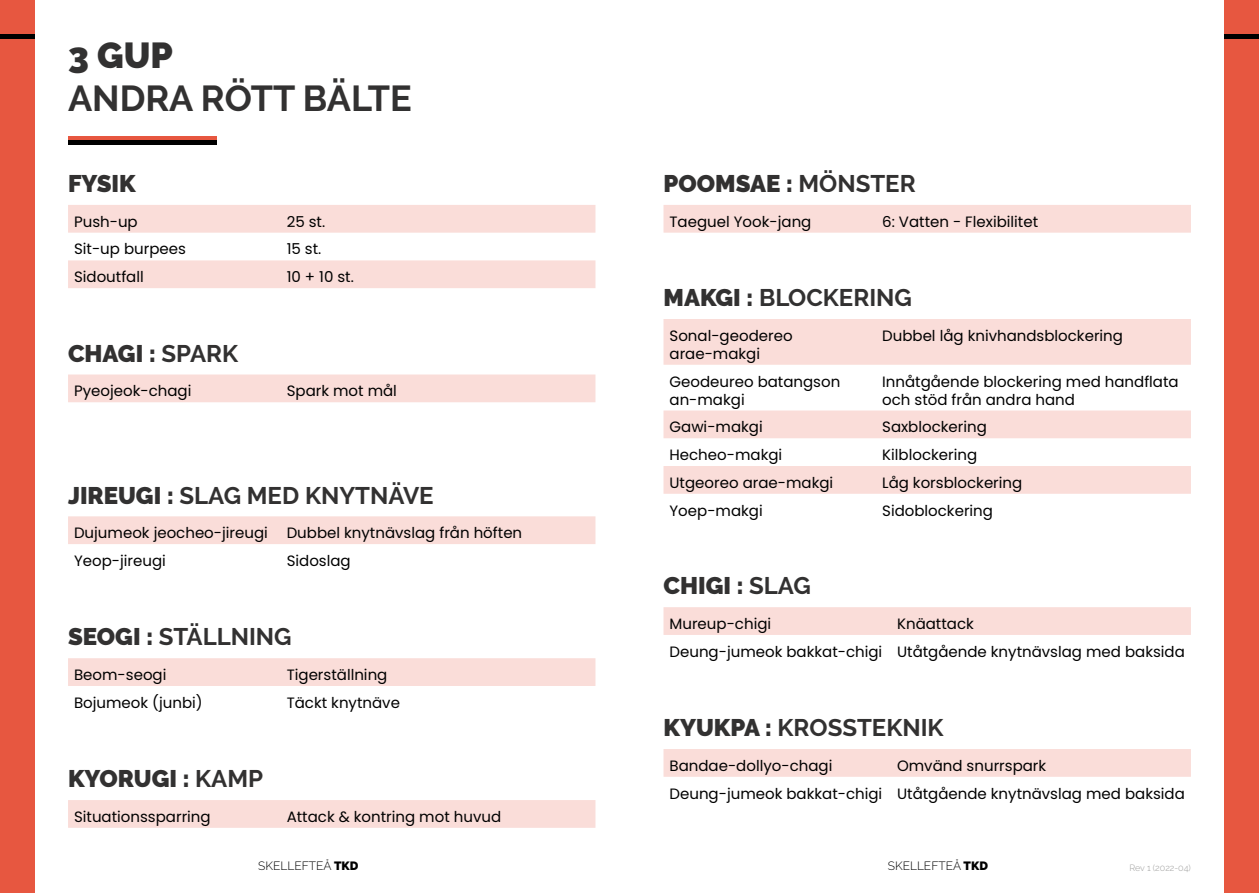
<style>
.page{position:relative;width:1259px;height:893px;background:#fff}
.page>*{position:absolute;margin:0;border:0;box-sizing:border-box;transform-origin:0 0}
.t1{font:700 36px "Raleway";color:#323131}
.t2{font:900 36px "Raleway";color:#323131}
.t3{font:700 24px "Raleway";color:#323131}
.t4{font:900 24px "Raleway";color:#323131}
.t5{font:15px/18px "Poppins";color:#000}
.t6{font:300 12px "Raleway";color:#000}
.t7{font:300 9px "Raleway";color:#9d9d9c}
.s1{font-weight:700}
.s2{font-weight:900}
</style>
<div class="page">
<div style="left:0;top:0;width:34px;height:893px;background:#e75740"></div>
<hr style="left:68px;top:136px;width:149px;height:4px;background:#e75740">
<div style="left:68px;top:374px;width:527px;height:28px;background:#faddd9"></div>
<svg style="left:68px;top:205px;width:527px;height:83px"></svg>
<div style="left:663px;top:205px;width:528px;height:28px;background:#faddd9"></div>
<div style="left:663px;top:749px;width:528px;height:28px;background:#faddd9"></div>
<svg style="left:663px;top:319px;width:528px;height:175px;fill:#faddd9"></svg>
<div style="left:68px;top:140px;width:149px;height:5px;background:#000"></div>
<div style="left:1225px;top:0;width:34px;height:893px;background:#e75740"></div>
<div style="left:663px;top:607px;width:528px;height:28px;background:#faddd9"></div>
<div style="left:68px;top:516px;width:527px;height:28px;background:#faddd9"></div>
<div style="left:68px;top:658px;width:527px;height:28px;background:#faddd9"></div>
<hr style="left:0;top:34px;width:34px;height:4px;background:#000">
<hr style="left:1225px;top:34px;width:34px;height:4px;background:#000">
<div style="left:68px;top:800px;width:527px;height:28px;background:#faddd9"></div>
<h1 class="t2" style="left:68px;top:34px;width:106px">3 GUP</h1>
<h1 class="t1" style="left:68px;top:78px;width:345px">ANDRA RÖTT BÄLTE</h1>
<h2 class="t4" style="left:68px;top:170px;width:69px">FYSIK</h2>
<p class="t5" style="left:74px;top:212px;width:65px">Push-up</p>
<p class="t5" style="left:287px;top:212px;width:40px">25 st.</p>
<p class="t5" style="left:74px;top:240px;width:113px">Sit-up burpees</p>
<p class="t5" style="left:287px;top:240px;width:36px">15 st.</p>
<p class="t5" style="left:74px;top:268px;width:71px">Sidoutfall</p>
<p class="t5" style="left:287px;top:268px;width:69px">10 + 10 st.</p>
<h2 class="t4" style="left:68px;top:339px;width:172px">CHAGI : <span class="s1">SPARK</span></h2>
<p class="t5" style="left:74px;top:382px;width:119px">Pyeojeok-chagi</p>
<p class="t5" style="left:287px;top:382px;width:112px">Spark mot mål</p>
<h2 class="t3" style="left:68px;top:481px;width:367px"><span class="s2">JIREUGI :</span> SLAG MED KNYTNÄVE</h2>
<p class="t5" style="left:74px;top:524px;width:195px">Dujumeok jeocheo-jireugi</p>
<p class="t5" style="left:287px;top:524px;width:237px">Dubbel knytnävslag från höften</p>
<p class="t5" style="left:74px;top:552px;width:93px">Yeop-jireugi</p>
<p class="t5" style="left:287px;top:552px;width:66px">Sidoslag</p>
<h2 class="t3" style="left:68px;top:623px;width:225px"><span class="s2">SEOGI :</span> STÄLLNING</h2>
<p class="t5" style="left:74px;top:666px;width:94px">Beom-seogi</p>
<p class="t5" style="left:287px;top:666px;width:102px">Tigerställning</p>
<p class="t5" style="left:74px;top:693px;width:130px">Bojumeok (junbi)</p>
<p class="t5" style="left:287px;top:693px;width:115px">Täckt knytnäve</p>
<h2 class="t4" style="left:68px;top:765px;width:197px">KYORUGI : <span class="s1">KAMP</span></h2>
<p class="t5" style="left:74px;top:808px;width:138px">Situationssparring</p>
<p class="t5" style="left:287px;top:808px;width:216px">Attack &amp; kontring mot huvud</p>
<h2 class="t4" style="left:663px;top:170px;width:254px">POOMSAE : <span class="s1">MÖNSTER</span></h2>
<p class="t5" style="left:669px;top:212px;width:143px">Taeguel Yook-jang</p>
<p class="t5" style="left:882px;top:212px;width:157px">6: Vatten - Flexibilitet</p>
<h2 class="t3" style="left:663px;top:284px;width:250px"><span class="s2">MAKGI :</span> BLOCKERING</h2>
<p class="t5" style="left:669px;top:327px;width:125px">Sonal-geodereo arae-makgi</p>
<p class="t5" style="left:882px;top:327px;width:242px">Dubbel låg knivhandsblockering</p>
<p class="t5" style="left:669px;top:372px;width:172px">Geodeureo batangson an-makgi</p>
<p class="t5" style="left:882px;top:372px;width:298px">Innåtgående blockering med handflata och stöd från andra hand</p>
<p class="t5" style="left:669px;top:418px;width:95px">Gawi-makgi</p>
<p class="t5" style="left:882px;top:418px;width:106px">Saxblockering</p>
<p class="t5" style="left:669px;top:446px;width:114px">Hecheo-makgi</p>
<p class="t5" style="left:882px;top:446px;width:96px">Kilblockering</p>
<p class="t5" style="left:669px;top:474px;width:165px">Utgeoreo arae-makgi</p>
<p class="t5" style="left:882px;top:474px;width:142px">Låg korsblockering</p>
<p class="t5" style="left:669px;top:501px;width:95px">Yoep-makgi</p>
<p class="t5" style="left:882px;top:501px;width:112px">Sidoblockering</p>
<h2 class="t4" style="left:663px;top:572px;width:149px">CHIGI : <span class="s1">SLAG</span></h2>
<p class="t5" style="left:669px;top:615px;width:103px">Mureup-chigi</p>
<p class="t5" style="left:669px;top:610px;width:517px;line-height:27.8px;text-indent:227px">Knäattack<br>Deung-jumeok bakkat-chigi Utåtgående knytnävslag med baksida</p>
<h2 class="t3" style="left:663px;top:714px;width:282px"><span class="s2">KYUKPA :</span> KROSSTEKNIK</h2>
<p class="t5" style="left:669px;top:757px;width:164px">Bandae-dollyo-chagi</p>
<p class="t5" style="left:669px;top:752px;width:517px;line-height:27.8px;text-indent:227px">Omvänd snurrspark<br>Deung-jumeok bakkat-chigi Utåtgående knytnävslag med baksida</p>
<p class="t6" style="left:258px;top:859px;width:102px">SKELLEFTEÅ <span class="s2">TKD</span></p>
<p class="t6" style="left:888px;top:859px;width:102px">SKELLEFTEÅ <span class="s2">TKD</span></p>
<p class="t7" style="left:1129px;top:862px;width:63px">Rev 1 (2022-04)</p>
</div>
